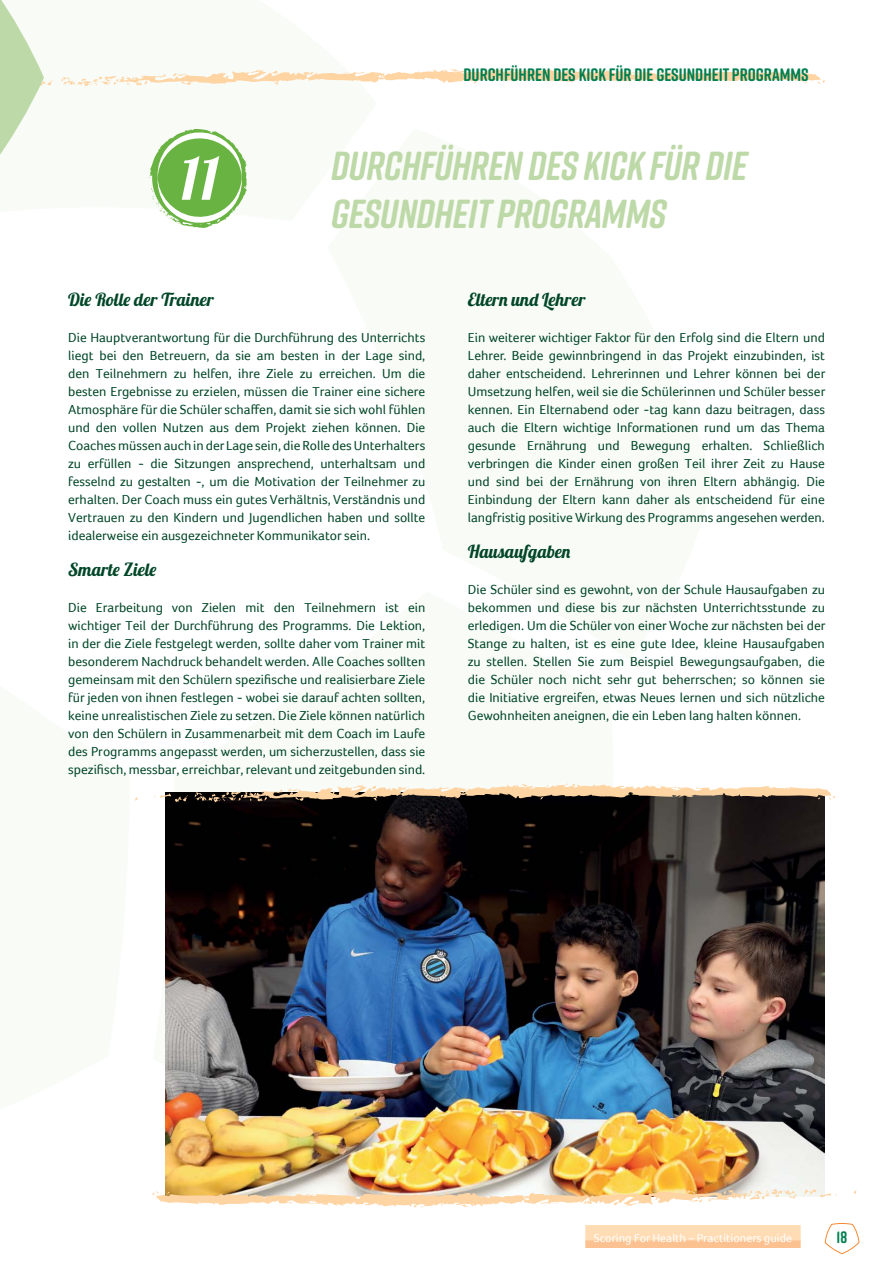
<style>
.page{position:relative;width:893px;height:1263px;background:#fff}
.page>*{position:absolute;margin:0;border:0;box-sizing:border-box;transform-origin:0 0}
.t1{font:58.65px "Lobster 1.4";color:#fff}
.t2{font:italic 700 40.5px/48px "Rift Soft";letter-spacing:-.01em;color:#bed9a8}
.t3{font:700 18px "Rift Soft";color:#007f50}
.t4{font:18px "Lobster 1.4";letter-spacing:.02em;color:#004627}
.t5{font:18px "Lobster 1.4";color:#004627}
.t6{font:700 16.5px "Rift Soft";color:#007f50}
.t7{font:13.5px/18px "Foco";color:#004627;text-align:justify}
.t8{font:12px "Foco";color:#fff}
</style>
<div class="page">
<svg style="left:824px;top:1223px;width:35px;height:31px"></svg>
<svg style="left:60px;top:68px;width:765px;height:19px"></svg>
<svg style="left:0;top:0;width:53px;height:155px"></svg>
<div style="left:585px;top:1225px;width:216px;height:16px;background:#ffdcb4"></div>
<div style="left:585px;top:1240px;width:216px;height:8px;background:#fcc190"></div>
<svg style="left:149px;top:129px;width:98px;height:99px"></svg>
<img style="left:165px;top:793px;width:659px;height:403px">
<svg style="left:154px;top:792px;width:34px;height:13px"></svg>
<svg style="left:194px;top:783px;width:641px;height:20px"></svg>
<svg style="left:803px;top:1185px;width:34px;height:13px"></svg>
<img style="left:152px;top:1188px;width:645px;height:20px">
<h1 class="t1" style="left:181px;top:141px;width:40px">11</h1>
<h3 class="t3" style="left:463px;top:62px;width:347px">DURCHFÜHREN DES KICK FÜR DIE GESUNDHEIT PROGRAMMS</h3>
<h2 class="t2" style="left:331px;top:141px;width:418px">DURCHFÜHREN DES KICK FÜR DIE<br>GESUNDHEIT PROGRAMMS</h2>
<h3 class="t4" style="left:68px;top:288px;width:147px">Die Rolle der Trainer</h3>
<p class="t7" style="left:68px;top:328px;width:359px">Die Hauptverantwortung für die Durchführung des Unterrichts liegt bei den Betreuern, da sie am besten in der Lage sind, den Teilnehmern zu helfen, ihre Ziele zu erreichen. Um die besten Ergebnisse zu erzielen, müssen die Trainer eine sichere Atmosphäre für die Schüler schaffen, damit sie sich wohl fühlen und den vollen Nutzen aus dem Projekt ziehen können. Die Coaches müssen auch in der Lage sein, die Rolle des Unterhalters zu erfüllen - die Sitzungen ansprechend, unterhaltsam und fesselnd zu gestalten -, um die Motivation der Teilnehmer zu erhalten. Der Coach muss ein gutes Verhältnis, Verständnis und Vertrauen zu den Kindern und Jugendlichen haben und sollte idealerweise ein ausgezeichneter Kommunikator sein.</p>
<h3 class="t5" style="left:68px;top:558px;width:90px">Smarte Ziele</h3>
<p class="t7" style="left:68px;top:598px;width:359px">Die Erarbeitung von Zielen mit den Teilnehmern ist ein wichtiger Teil der Durchführung des Programms. Die Lektion, in der die Ziele festgelegt werden, sollte daher vom Trainer mit besonderem Nachdruck behandelt werden. Alle Coaches sollten gemeinsam mit den Schülern spezifische und realisierbare Ziele für jeden von ihnen festlegen - wobei sie darauf achten sollten, keine unrealistischen Ziele zu setzen. Die Ziele können natürlich von den Schülern in Zusammenarbeit mit dem Coach im Laufe des Programms angepasst werden, um sicherzustellen, dass sie spezifisch, messbar, erreichbar, relevant und zeitgebunden sind.</p>
<h3 class="t4" style="left:468px;top:288px;width:119px">Eltern und Lehrer</h3>
<p class="t7" style="left:468px;top:328px;width:359px">Ein weiterer wichtiger Faktor für den Erfolg sind die Eltern und Lehrer. Beide gewinnbringend in das Projekt einzubinden, ist daher entscheidend. Lehrerinnen und Lehrer können bei der Umsetzung helfen, weil sie die Schülerinnen und Schüler besser kennen. Ein Elternabend oder -tag kann dazu beitragen, dass auch die Eltern wichtige Informationen rund um das Thema gesunde Ernährung und Bewegung erhalten. Schließlich verbringen die Kinder einen großen Teil ihrer Zeit zu Hause und sind bei der Ernährung von ihren Eltern abhängig. Die Einbindung der Eltern kann daher als entscheidend für eine langfristig positive Wirkung des Programms angesehen werden.</p>
<h3 class="t5" style="left:468px;top:540px;width:104px">Hausaufgaben</h3>
<p class="t7" style="left:468px;top:580px;width:359px">Die Schüler sind es gewohnt, von der Schule Hausaufgaben zu bekommen und diese bis zur nächsten Unterrichtsstunde zu erledigen. Um die Schüler von einer Woche zur nächsten bei der Stange zu halten, ist es eine gute Idee, kleine Hausaufgaben zu stellen. Stellen Sie zum Beispiel Bewegungsaufgaben, die die Schüler noch nicht sehr gut beherrschen; so können sie die Initiative ergreifen, etwas Neues lernen und sich nützliche Gewohnheiten aneignen, die ein Leben lang halten können.</p>
<p class="t8" style="left:594px;top:1230px;width:200px">Scoring For Health – Practitioners guide</p>
<p class="t6" style="left:837px;top:1225px;width:12px">18</p>
</div>
